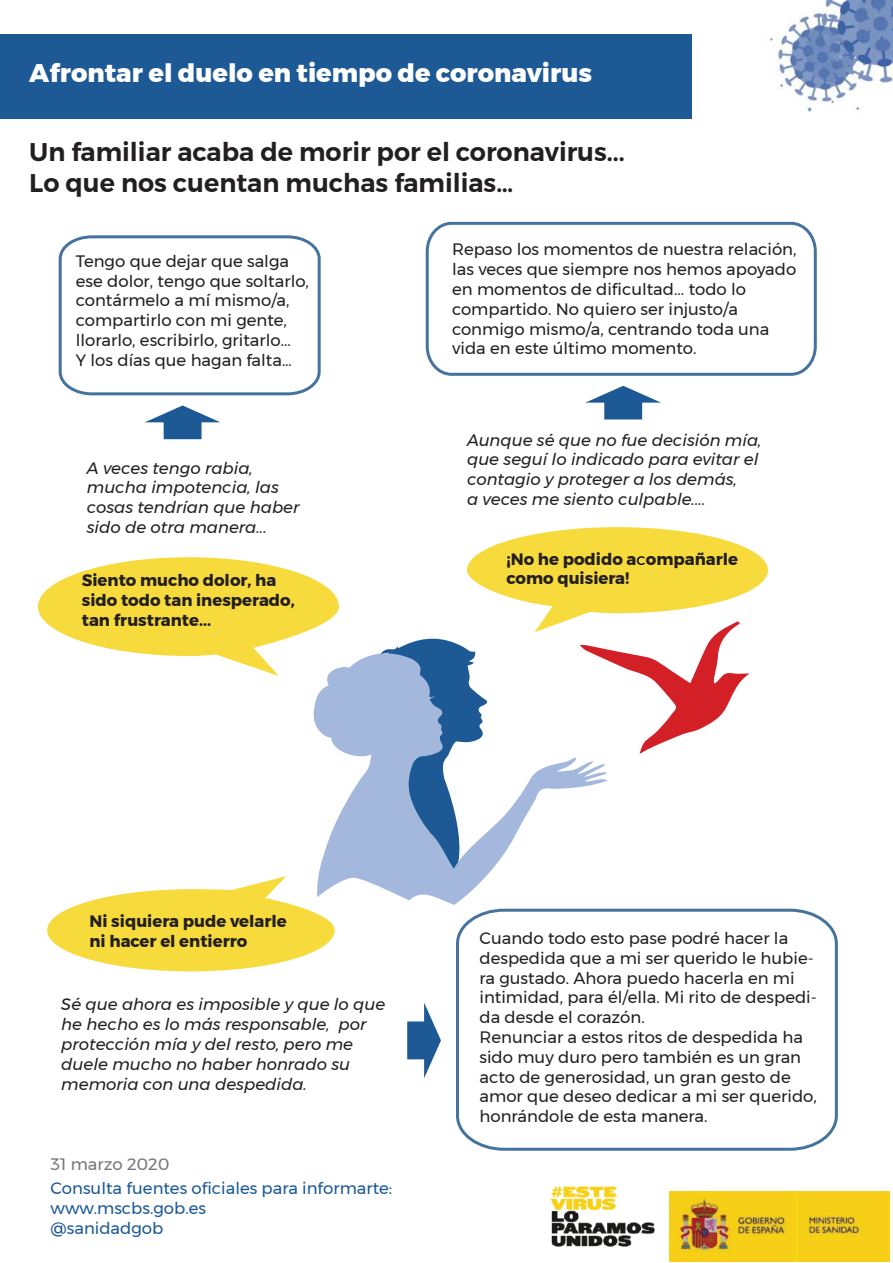
<style>
.page{position:relative;width:893px;height:1263px;background:#fff}
.page>*{position:absolute;margin:0;border:0;box-sizing:border-box;transform-origin:0 0}
.t1{font:600 25.5px/30.6px "Montserrat";color:#231f20}
.t2{font:800 25.5px "Montserrat";color:#fff}
.t3{font:16.5px/19.8px "Montserrat";color:#231f20}
.t4{font:italic 16.5px/19.8px "Montserrat";color:#231f20}
.t5{font:700 16.5px/19.8px "Montserrat";color:#231f20}
.t6{font:16.5px/19.8px "Montserrat";color:#1c5995}
.t7{font:16.5px "Montserrat";color:#787676}
.s1{font-weight:400;color:#000001}
</style>
<div class="page">
<img style="left:770px;top:0;width:123px;height:78px">
<svg style="left:47px;top:876px;width:288px;height:95px"></svg>
<svg style="left:38px;top:557px;width:301px;height:119px"></svg>
<div style="left:0;top:35px;width:692px;height:84px;background:#1c5995"></div>
<svg style="left:311px;top:650px;width:60px;height:255px;fill:#a3b8dc"></svg>
<svg style="left:371px;top:527px;width:397px;height:378px"></svg>
<svg style="left:58px;top:235px;width:263px;height:161px"></svg>
<svg style="left:145px;top:405px;width:75px;height:34px"></svg>
<svg style="left:425px;top:221px;width:392px;height:155px"></svg>
<svg style="left:585px;top:386px;width:76px;height:33px"></svg>
<svg style="left:456px;top:908px;width:382px;height:243px"></svg>
<svg style="left:407px;top:1002px;width:34px;height:76px"></svg>
<img style="left:550px;top:1186px;width:105px;height:61px">
<div style="left:686px;top:1196px;width:204px;height:67px;background:#f7cf19"></div>
<img style="left:669px;top:1192px;width:221px;height:69px">
<div style="left:749px;top:78px;width:144px;height:155px;background:#fff"></div>
<h1 class="t2" style="left:29px;top:52px;width:564px">Afrontar el duelo en tiempo de coronavirus</h1>
<h1 class="t1" style="left:29px;top:137px;width:597px">Un familiar acaba de morir por el coronavirus...<br>Lo que nos cuentan muchas familias…</h1>
<p class="t3" style="left:76px;top:251px;width:235px">Tengo que dejar que salga ese dolor, tengo que soltarlo, contármelo a mí mismo/a, compartirlo con mi gente, llorarlo, escribirlo, gritarlo...<br>Y los días que hagan falta…</p>
<p class="t4" style="left:87px;top:458px;width:214px">A veces tengo rabia, mucha impotencia, las cosas tendrían que haber sido de otra manera...</p>
<p class="t5" style="left:82px;top:570px;width:215px">Siento mucho dolor, ha sido todo tan inesperado, tan frustrante...</p>
<p class="t3" style="left:452px;top:239px;width:346px">Repaso los momentos de nuestra relación, las veces que siempre nos hemos apoyado en momentos de dificultad... todo lo compartido. No quiero ser injusto/a conmigo mismo/a, centrando toda una vida en este último momento.</p>
<p class="t4" style="left:467px;top:430px;width:296px">Aunque sé que no fue decisión mía, que seguí lo indicado para evitar el contagio y proteger a los demás,<br>a veces me siento culpable....</p>
<p class="t5" style="left:506px;top:549px;width:233px">¡No he podido a<span class="s1">c</span>ompañarle como quisiera!</p>
<p class="t5" style="left:90px;top:911px;width:199px">Ni siquiera pude velarle ni hacer el entierro</p>
<p class="t4" style="left:61px;top:994px;width:326px">Sé que ahora es imposible y que lo que he hecho es lo más responsable, por protección mía y del resto, pero me duele mucho no haber honrado su memoria con una despedida.</p>
<p class="t7" style="left:51px;top:1151px;width:120px">31 marzo 2020</p>
<p class="t6" style="left:51px;top:1178px;width:343px">Consulta fuentes oficiales para informarte: www.mscbs.gob.es<br>@sanidadgob</p>
<p class="t3" style="left:479px;top:928px;width:339px">Cuando todo esto pase podré hacer la despedida que a mi ser querido le hubie&shy;ra gustado. Ahora puedo hacerla en mi intimidad, para él/ella. Mi rito de despedi&shy;da desde el corazón.<br>Renunciar a estos ritos de despedida ha sido muy duro pero también es un gran acto de generosidad, un gran gesto de amor que deseo dedicar a mi ser querido, honrándole de esta manera.</p>
</div>
